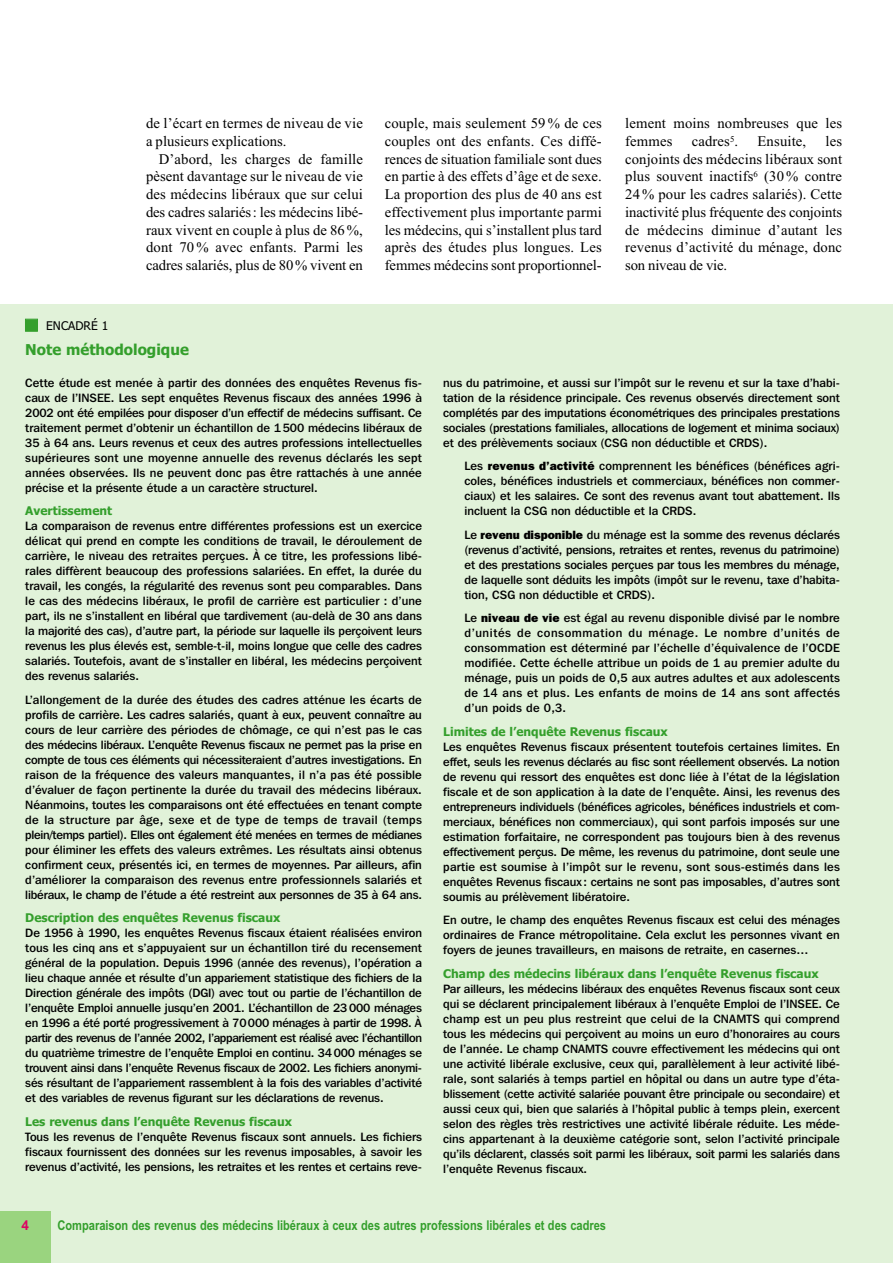
<style>
.page{position:relative;width:893px;height:1263px;background:#fff}
.page>*{position:absolute;margin:0;border:0;box-sizing:border-box;transform-origin:0 0}
.t1{font:700 15px "Tahoma";color:#349f2c}
.t2{font:14.7px/17.7px "Times New Roman";letter-spacing:.01em;color:#000;text-align:justify}
.t3{font:700 13.5px "Arial Narrow";color:#349f2c}
.t4{font:700 13.5px "Arial";color:#dc0363}
.t5{font:500 12px/15px "Franklin Gothic IT Cby BT";color:#000;text-align:justify}
.t6{font:700 12px "Tahoma";color:#349f2c}
.t7{font:12px "Tahoma";color:#000}
.s1{font-family:"Franklin Gothic";font-weight:800}
</style>
<div class="page">
<div style="left:0;top:305px;width:892px;height:958px;background:#e1f2d9"></div>
<div style="left:0;top:1212px;width:51px;height:51px;background:#9ad47f"></div>
<p class="t2" style="left:146px;top:116px;width:218px">de l’écart en termes de niveau de vie a plusieurs explications.</p>
<p class="t2" style="left:146px;top:151px;width:218px;text-indent:13px">D’abord, les charges de famille pèsent davantage sur le niveau de vie des médecins libéraux que sur celui des cadres salariés: les médecins libé&shy;raux vivent en couple à plus de 86 %, dont 70 % avec enfants. Parmi les cadres salariés, plus de 80% vivent en</p>
<p class="t2" style="left:385px;top:116px;width:218px">couple, mais seulement 59 % de ces couples ont des enfants. Ces diffé&shy;rences de situation familiale sont dues en partie à des effets d’âge et de sexe.<br>La proportion des plus de 40 ans est effectivement plus importante parmi les médecins, qui s’installent plus tard après des études plus longues. Les femmes médecins sont proportionnel-</p>
<p class="t2" style="left:625px;top:116px;width:218px">lement moins nombreuses que les femmes</p>
<p class="t2" style="left:691px;top:134px;width:48px">cadres<sup>5</sup>.</p>
<p class="t2" style="left:757px;top:134px;width:50px">Ensuite,</p>
<p class="t2" style="left:625px;top:134px;width:218px;text-indent:200px">les conjoints des médecins libéraux sont plus souvent inactifs<sup>6</sup> (30 % contre 24 % pour les cadres salariés). Cette inactivité plus fréquente des conjoints de médecins diminue d’autant les revenus d’activité du ménage, donc son niveau de vie.</p>
<p class="t7" style="left:46px;top:321px;width:64px">ENCADRÉ 1</p>
<p class="t1" style="left:25px;top:344px;width:165px">Note méthodologique</p>
<p class="t5" style="left:25px;top:376px;width:398px">Cette étude est menée à partir des données des enquêtes Revenus fis&shy;caux de l’INSEE. Les sept enquêtes Revenus fiscaux des années 1996 à 2002 ont été empilées pour disposer d’un effectif de médecins suffisant. Ce traitement permet d’obtenir un échantillon de 1500 médecins libéraux de 35 à 64 ans. Leurs revenus et ceux des autres professions intellectuelles supérieures sont une moyenne annuelle des revenus déclarés les sept années observées. Ils ne peuvent donc pas être rattachés à une année précise et la présente étude a un caractère structurel.</p>
<p class="t6" style="left:25px;top:506px;width:88px">Avertissement</p>
<p class="t5" style="left:25px;top:520px;width:398px">La comparaison de revenus entre différentes professions est un exercice délicat qui prend en compte les conditions de travail, le déroulement de carrière, le niveau des retraites perçues. À ce titre, les professions libé&shy;rales diffèrent beaucoup des professions salariées. En effet, la durée du travail, les congés, la régularité des revenus sont peu comparables. Dans le cas des médecins libéraux, le profil de carrière est particulier : d’une part, ils ne s’installent en libéral que tardivement (au-delà de 30 ans dans la majorité des cas), d’autre part, la période sur laquelle ils perçoivent leurs revenus les plus élevés est, semble-t-il, moins longue que celle des cadres salariés. Toutefois, avant de s’installer en libéral, les médecins perçoivent des revenus salariés.</p>
<p class="t5" style="left:25px;top:693px;width:398px">L’allongement de la durée des études des cadres atténue les écarts de profils de carrière. Les cadres salariés, quant à eux, peuvent connaître au cours de leur carrière des périodes de chômage, ce qui n’est pas le cas des médecins libéraux. L’enquête Revenus fiscaux ne permet pas la prise en compte de tous ces éléments qui nécessiteraient d’autres investigations. En raison de la fréquence des valeurs manquantes, il n’a pas été possible d’évaluer de façon pertinente la durée du travail des médecins libéraux.<br>Néanmoins, toutes les comparaisons ont été effectuées en tenant compte de la structure par âge, sexe et de type de temps de travail (temps plein/temps partiel). Elles ont également été menées en termes de médianes pour éliminer les effets des valeurs extrêmes. Les résultats ainsi obtenus confirment ceux, présentés ici, en termes de moyennes. Par ailleurs, afin d’améliorer la comparaison des revenus entre professionnels salariés et libéraux, le champ de l’étude a été restreint aux personnes de 35 à 64 ans.</p>
<p class="t6" style="left:25px;top:913px;width:256px">Description des enquêtes Revenus fiscaux</p>
<p class="t5" style="left:25px;top:927px;width:398px">De 1956 à 1990, les enquêtes Revenus fiscaux étaient réalisées environ tous les cinq ans et s’appuyaient sur un échantillon tiré du recensement général de la population. Depuis 1996 (année des revenus), l’opération a lieu chaque année et résulte d’un appariement statistique des fichiers de la Direction générale des impôts (DGI) avec tout ou partie de l’échantillon de l’enquête Emploi annuelle jusqu’en 2001. L’échantillon de 23000 ménages en 1996 a été porté progressivement à 70000 ménages à partir de 1998. À partir des revenus de l’année 2002, l’appariement est réalisé avec l’échantillon du quatrième trimestre de l’enquête Emploi en continu. 34000 ménages se trouvent ainsi dans l’enquête Revenus fiscaux de 2002. Les fichiers anonymi&shy;sés résultant de l’appariement rassemblent à la fois des variables d’activité et des variables de revenus figurant sur les déclarations de revenus.</p>
<p class="t6" style="left:25px;top:1117px;width:268px">Les revenus dans l’enquête Revenus fiscaux</p>
<p class="t5" style="left:25px;top:1130px;width:398px">Tous les revenus de l’enquête Revenus fiscaux sont annuels. Les fichiers fiscaux fournissent des données sur les revenus imposables, à savoir les revenus d’activité, les pensions, les retraites et les rentes et certains reve-</p>
<p class="t5" style="left:443px;top:376px;width:398px">nus du patrimoine, et aussi sur l’impôt sur le revenu et sur la taxe d’habi&shy;tation de la résidence principale. Ces revenus observés directement sont complétés par des imputations économétriques des principales prestations sociales (prestations familiales, allocations de logement et minima sociaux) et des prélèvements sociaux (CSG non déductible et CRDS).</p>
<p class="t5" style="left:464px;top:460px;width:377px">Les <span class="s1">revenus d’activité</span> comprennent les bénéfices (bénéfices agri&shy;coles, bénéfices industriels et commerciaux, bénéfices non commer&shy;ciaux) et les salaires. Ce sont des revenus avant tout abattement. Ils incluent la CSG non déductible et la CRDS.</p>
<p class="t5" style="left:464px;top:528px;width:377px">Le <span class="s1">revenu disponible</span> du ménage est la somme des revenus déclarés (revenus d’activité, pensions, retraites et rentes, revenus du patrimoine) et des prestations sociales perçues par tous les membres du ménage, de laquelle sont déduits les impôts (impôt sur le revenu, taxe d’habita&shy;tion, CSG non déductible et CRDS).</p>
<p class="t5" style="left:464px;top:612px;width:377px">Le <span class="s1">niveau de vie</span> est égal au revenu disponible divisé par le nombre d’unités de consommation du ménage. Le nombre d’unités de consommation est déterminé par l’échelle d’équivalence de l’OCDE modifiée. Cette échelle attribue un poids de 1 au premier adulte du ménage, puis un poids de 0,5 aux autres adultes et aux adolescents de 14 ans et plus. Les enfants de moins de 14 ans sont affectés d’un poids de 0,3.</p>
<p class="t6" style="left:443px;top:727px;width:226px">Limites de l’enquête Revenus fiscaux</p>
<p class="t5" style="left:443px;top:740px;width:398px">Les enquêtes Revenus fiscaux présentent toutefois certaines limites. En effet, seuls les revenus déclarés au fisc sont réellement observés. La notion de revenu qui ressort des enquêtes est donc liée à l’état de la législation fiscale et de son application à la date de l’enquête. Ainsi, les revenus des entrepreneurs individuels (bénéfices agricoles, bénéfices industriels et com&shy;merciaux, bénéfices non commerciaux), qui sont parfois imposés sur une estimation forfaitaire, ne correspondent pas toujours bien à des revenus effectivement perçus. De même, les revenus du patrimoine, dont seule une partie est soumise à l’impôt sur le revenu, sont sous-estimés dans les enquêtes Revenus fiscaux: certains ne sont pas imposables, d’autres sont soumis au prélèvement libératoire.</p>
<p class="t5" style="left:443px;top:914px;width:398px">En outre, le champ des enquêtes Revenus fiscaux est celui des ménages ordinaires de France métropolitaine. Cela exclut les personnes vivant en foyers de jeunes travailleurs, en maisons de retraite, en casernes…</p>
<p class="t6" style="left:443px;top:969px;width:377px">Champ des médecins libéraux dans l’enquête Revenus fiscaux</p>
<p class="t5" style="left:443px;top:982px;width:398px">Par ailleurs, les médecins libéraux des enquêtes Revenus fiscaux sont ceux qui se déclarent principalement libéraux à l’enquête Emploi de l’INSEE. Ce champ est un peu plus restreint que celui de la CNAMTS qui comprend tous les médecins qui perçoivent au moins un euro d’honoraires au cours de l’année. Le champ CNAMTS couvre effectivement les médecins qui ont une activité libérale exclusive, ceux qui, parallèlement à leur activité libé&shy;rale, sont salariés à temps partiel en hôpital ou dans un autre type d’éta&shy;blissement (cette activité salariée pouvant être principale ou secondaire) et aussi ceux qui, bien que salariés à l’hôpital public à temps plein, exercent selon des règles très restrictives une activité libérale réduite. Les méde&shy;cins appartenant à la deuxième catégorie sont, selon l’activité principale qu’ils déclarent, classés soit parmi les libéraux, soit parmi les salariés dans l’enquête Revenus fiscaux.</p>
<p class="t4" style="left:22px;top:1221px;width:9px">4</p>
<p class="t3" style="left:58px;top:1220px;width:550px">Comparaison des revenus des médecins libéraux à ceux des autres professions libérales et des cadres</p>
</div>
